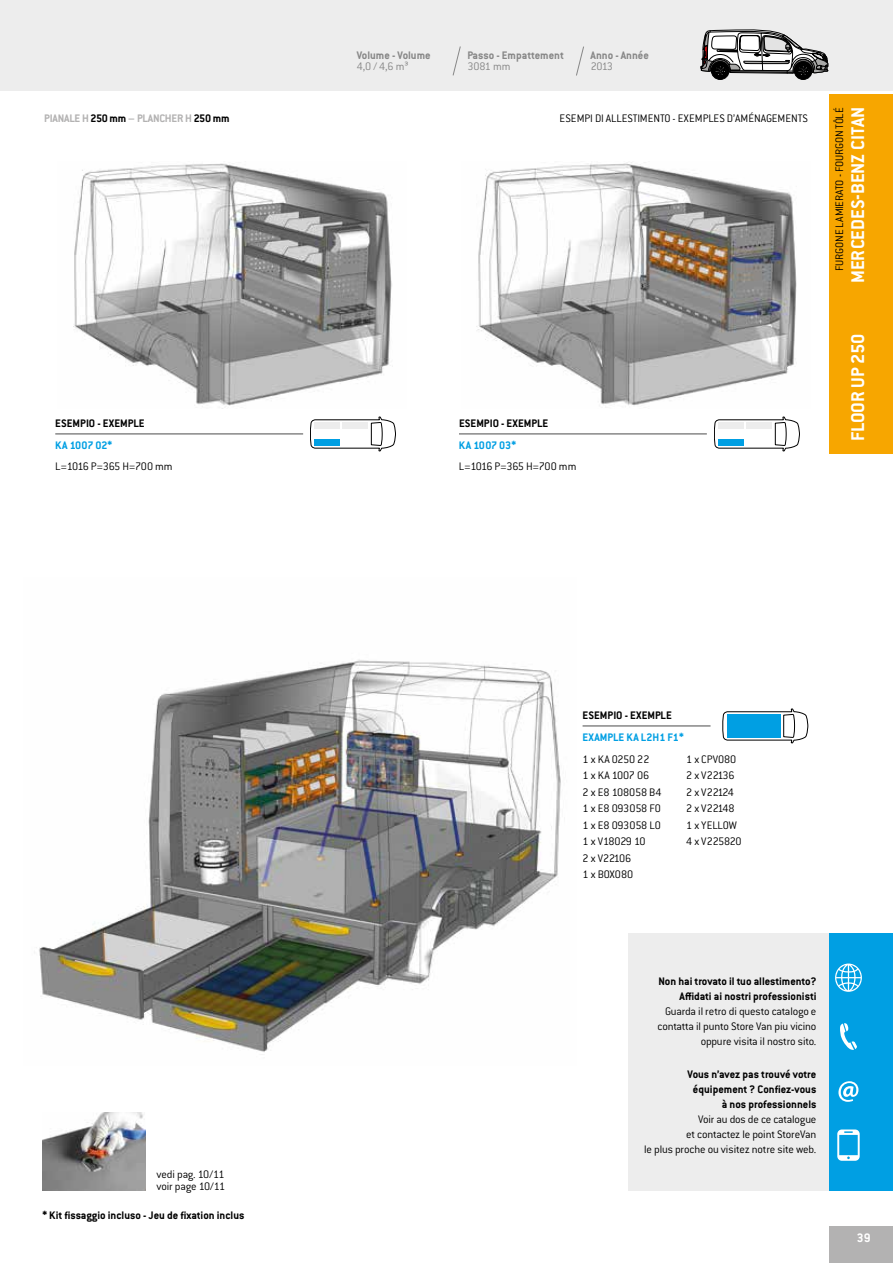
<style>
.page{position:relative;width:893px;height:1263px;background:#fff}
.page>*{position:absolute;margin:0;border:0;box-sizing:border-box;transform-origin:0 0}
.t1{font:700 20.25px "Conduit ITC Pro";color:#fff}
.t2{font:700 13.5px "Conduit ITC Pro";color:#fff}
.t3{font:300 12px/16.5px "Conduit ITC Pro";letter-spacing:-.015em;color:#000}
.t4{font:700 12px/15px "Conduit ITC Pro";color:#000;text-align:right}
.t5{font:700 12px "Conduit ITC Pro";color:#878787}
.t6{font:300 12px "Conduit ITC Pro";letter-spacing:-.045em;color:#000}
.t7{font:700 12px "Conduit ITC Pro";color:#009fe3}
.t8{font:700 12px "Conduit ITC Pro";letter-spacing:-.02em;color:#b3b2b2}
.t9{font:300 12px "Conduit ITC Pro";letter-spacing:-.015em;color:#878787}
.s1{color:#000}
</style>
<div class="page">
<div style="left:0;top:0;width:893px;height:90px;background:#ededed"></div>
<div style="left:829px;top:1226px;width:64px;height:37px;background:#b3b2b2"></div>
<div style="left:829px;top:94px;width:64px;height:360px;background:#f7a600"></div>
<div style="left:628px;top:933px;width:265px;height:258px;background:#ededed"></div>
<div style="left:829px;top:933px;width:64px;height:258px;background:#009fe3"></div>
<svg style="left:835px;top:963px;width:27px;height:29px"></svg>
<svg style="left:840px;top:1023px;width:17px;height:27px"></svg>
<svg style="left:838px;top:1081px;width:20px;height:21px"></svg>
<svg style="left:837px;top:1129px;width:23px;height:32px"></svg>
<img style="left:34px;top:659px;width:527px;height:393px">
<img style="left:476px;top:162px;width:321px;height:246px">
<img style="left:73px;top:163px;width:320px;height:244px">
<svg style="left:723px;top:709px;width:85px;height:34px"></svg>
<div style="left:727px;top:714px;width:53px;height:23px;background:#009fe3"></div>
<img style="left:43px;top:1113px;width:103px;height:77px">
<svg style="left:310px;top:417px;width:86px;height:34px"></svg>
<div style="left:343px;top:422px;width:25px;height:7px;background:#ededed"></div>
<div style="left:314px;top:422px;width:26px;height:7px;background:#ededed"></div>
<div style="left:314px;top:439px;width:26px;height:6px;background:#009fe3"></div>
<svg style="left:714px;top:417px;width:86px;height:34px"></svg>
<div style="left:746px;top:422px;width:26px;height:7px;background:#ededed"></div>
<div style="left:718px;top:422px;width:26px;height:7px;background:#ededed"></div>
<div style="left:718px;top:439px;width:26px;height:6px;background:#009fe3"></div>
<div style="left:711px;top:62px;width:18px;height:17px;background:#000;border-radius:50%"></div>
<div style="left:711px;top:62px;width:18px;height:18px;border:1px solid #000;border-radius:50%"></div>
<div style="left:713px;top:64px;width:14px;height:14px;border:1px solid #000;border-radius:50%"></div>
<div style="left:794px;top:62px;width:18px;height:17px;background:#000;border-radius:50%"></div>
<div style="left:794px;top:62px;width:18px;height:18px;border:1px solid #000;border-radius:50%"></div>
<div style="left:796px;top:64px;width:14px;height:14px;border:1px solid #000;border-radius:50%"></div>
<svg style="left:701px;top:29px;width:127px;height:48px"></svg>
<hr style="left:583px;top:725px;width:127px;height:2px;background:#878787">
<svg style="left:453px;top:46px;width:8px;height:30px"></svg>
<svg style="left:576px;top:46px;width:8px;height:30px"></svg>
<hr style="left:459px;top:433px;width:248px;height:2px;background:#878787">
<hr style="left:55px;top:433px;width:248px;height:2px;background:#878787">
<p class="t8" style="left:44px;top:111px;width:187px">PIANALE H <span class="s1">250 mm</span> – PLANCHER H <span class="s1">250 mm</span></p>
<p class="t5" style="left:357px;top:48px;width:75px">Volume - Volume</p>
<p class="t5" style="left:467px;top:48px;width:98px">Passo - Empattement</p>
<p class="t5" style="left:591px;top:48px;width:60px">Anno - Année</p>
<p class="t9" style="left:357px;top:60px;width:53px">4,0 / 4,6 m³</p>
<p class="t9" style="left:467px;top:60px;width:45px">3081 mm</p>
<p class="t9" style="left:591px;top:60px;width:24px">2013</p>
<p class="t3" style="left:560px;top:111px;width:250px">ESEMPI DI ALLESTIMENTO - EXEMPLES D’AMÉNAGEMENTS</p>
<p class="t4" style="left:55px;top:416px;width:91px">ESEMPIO - EXEMPLE</p>
<p class="t4" style="left:459px;top:416px;width:91px">ESEMPIO - EXEMPLE</p>
<p class="t6" style="left:55px;top:460px;width:119px">L=1016 P=365 H=700 mm</p>
<p class="t6" style="left:459px;top:460px;width:119px">L=1016 P=365 H=700 mm</p>
<p class="t7" style="left:55px;top:438px;width:58px">KA 1007 02*</p>
<p class="t7" style="left:459px;top:438px;width:59px">KA 1007 03*</p>
<p class="t3" style="left:831px;top:271px;width:165px;rotate:-90deg">FURGONE LAMIERATO - FOURGON TÔLÉ</p>
<h1 class="t1" style="left:846px;top:283px;width:178px;rotate:-90deg">MERCEDES-BENZ CITAN</h1>
<h1 class="t1" style="left:846px;top:441px;width:109px;rotate:-90deg">FLOOR UP 250</h1>
<p class="t3" style="left:157px;top:1169px;width:70px;line-height:12px">vedi pag. 10/11 voir page 10/11</p>
<p class="t4" style="left:43px;top:1208px;width:204px">* Kit fissaggio incluso - Jeu de fixation inclus</p>
<p class="t4" style="left:583px;top:708px;width:91px">ESEMPIO - EXEMPLE</p>
<p class="t7" style="left:583px;top:730px;width:103px">EXAMPLE KA L2H1 F1*</p>
<p class="t3" style="left:583px;top:751px;width:81px">1 x KA 0250 22<br>1 x KA 1007 06<br>2 x E8 108058 B4<br>1 x E8 093058 F0<br>1 x E8 093058 L0<br>1 x V18029 10<br>2 x V22106<br>1 x BOX080</p>
<p class="t3" style="left:686px;top:751px;width:57px">1 x CPV080<br>2 x V22136<br>2 x V22124<br>2 x V22148<br>1 x YELLOW<br>4 x V225820</p>
<p class="t4" style="left:658px;top:974px;width:159px">Non hai trovato il tuo allestimento?<br>Affidati ai nostri professionisti</p>
<p class="t3" style="left:657px;top:1004px;width:161px;line-height:15px;text-align:right">Guarda il retro di questo catalogo e contatta il punto Store Van piu vicino oppure visita il nostro sito.</p>
<p class="t4" style="left:687px;top:1067px;width:130px">Vous n’avez pas trouvé votre équipement ? Confiez-vous à nos professionnels</p>
<p class="t3" style="left:644px;top:1112px;width:174px;line-height:15px;text-align:right">Voir au dos de ce catalogue<br>et contactez le point StoreVan<br>le plus proche ou visitez notre site web.</p>
<p class="t2" style="left:857px;top:1229px;width:15px">39</p>
</div>
